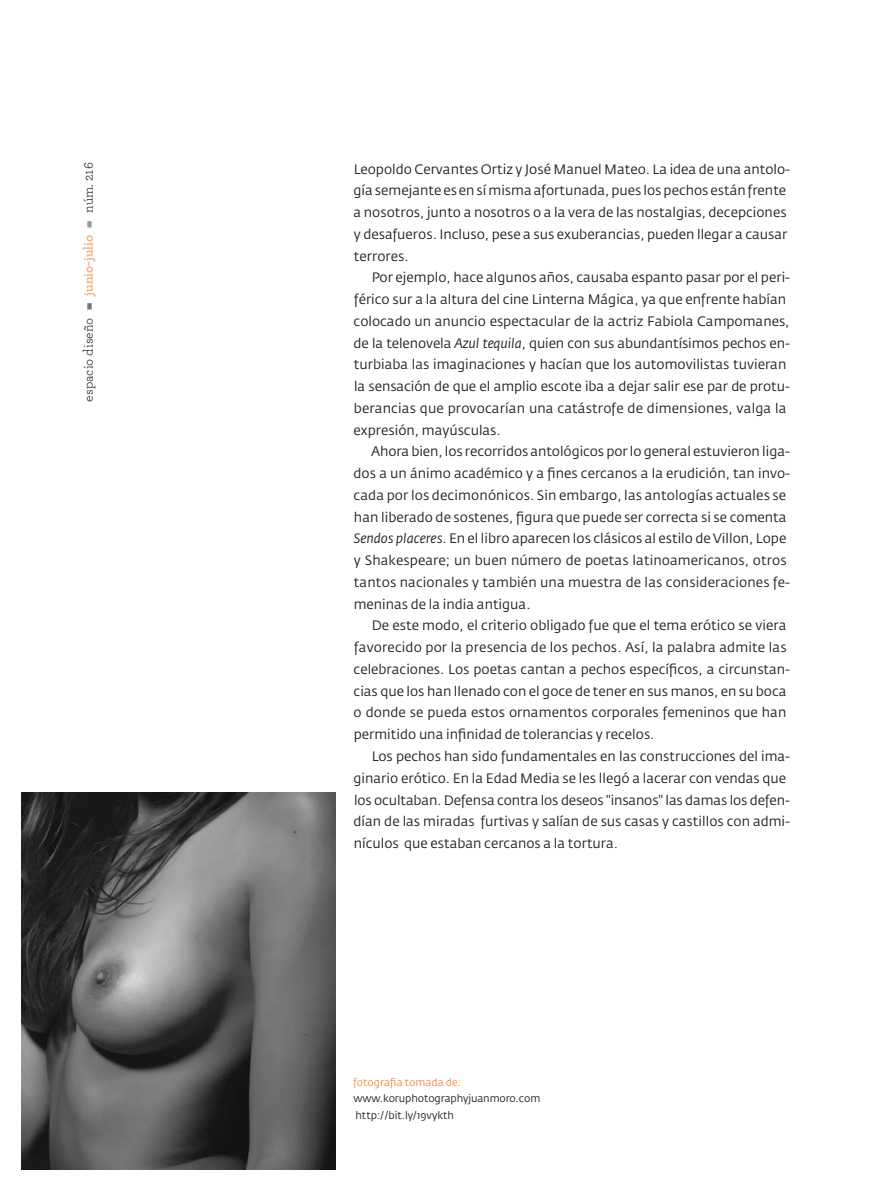
<style>
.page{position:relative;width:872px;height:1191px;background:#fff}
.page>*{position:absolute;margin:0;border:0;box-sizing:border-box;transform-origin:0 0}
.t1{font:13.5px "Fedra Sans Std";color:#231f20}
.t2{font:13.5px "Archer";color:#231f20}
.t3{font:10.5px/16.5px "Fedra Sans Std";letter-spacing:-.005em;color:#231f20}
.s1{font-weight:600;color:#ffa065}
.s2{color:#57585a}
.s3{font-style:italic}
.s4{color:#ff873e}
</style>
<div class="page">
<img style="left:21px;top:792px;width:314px;height:377px">
<p class="t2" style="left:79px;top:401px;width:241px;rotate:-90deg">espacio diseño ≡ <span class="s1">junio-julio</span> <span class="s2">≡</span> núm. 216</p>
<p class="t1" style="left:354px;top:160px;width:438px">Leopoldo Cervantes Ortiz y José Manuel Mateo. La idea de una antolo-</p>
<p class="t1" style="left:353px;top:182px;width:434px">gía semejante es en sí misma afortunada, pues los pechos están frente</p>
<p class="t1" style="left:353px;top:204px;width:434px">a nosotros, junto a nosotros o a la vera de las nostalgias, decepciones</p>
<p class="t1" style="left:354px;top:226px;width:435px">y desafueros. Incluso, pese a sus exuberancias, pueden llegar a causar</p>
<p class="t1" style="left:354px;top:247px;width:56px">terrores.</p>
<p class="t1" style="left:372px;top:269px;width:420px">Por ejemplo, hace algunos años, causaba espanto pasar por el peri-</p>
<p class="t1" style="left:354px;top:291px;width:434px">férico sur a la altura del cine Linterna Mágica, ya que enfrente habían</p>
<p class="t1" style="left:353px;top:313px;width:437px">colocado un anuncio espectacular de la actriz Fabiola Campomanes,</p>
<p class="t1" style="left:353px;top:334px;width:438px">de la telenovela <span class="s3">Azul tequila</span>, quien con sus abundantísimos pechos en-</p>
<p class="t1" style="left:354px;top:356px;width:434px">turbiaba las imaginaciones y hacían que los automovilistas tuvieran</p>
<p class="t1" style="left:354px;top:378px;width:437px">la sensación de que el amplio escote iba a dejar salir ese par de protu-</p>
<p class="t1" style="left:354px;top:400px;width:434px">berancias que provocarían una catástrofe de dimensiones, valga la</p>
<p class="t1" style="left:353px;top:421px;width:149px">expresión, mayúsculas.</p>
<p class="t1" style="left:371px;top:443px;width:420px">Ahora bien, los recorridos antológicos por lo general estuvieron liga-</p>
<p class="t1" style="left:353px;top:465px;width:438px">dos a un ánimo académico y a fines cercanos a la erudición, tan invo-</p>
<p class="t1" style="left:353px;top:487px;width:434px">cada por los decimonónicos. Sin embargo, las antologías actuales se</p>
<p class="t1" style="left:354px;top:508px;width:434px">han liberado de sostenes, figura que puede ser correcta si se comenta</p>
<p class="t1" style="left:354px;top:530px;width:434px"><span class="s3">Sendos placeres</span>. En el libro aparecen los clásicos al estilo de Villon, Lope</p>
<p class="t1" style="left:354px;top:552px;width:434px">y Shakespeare; un buen número de poetas latinoamericanos, otros</p>
<p class="t1" style="left:354px;top:574px;width:438px">tantos nacionales y también una muestra de las consideraciones fe-</p>
<p class="t1" style="left:354px;top:595px;width:178px">meninas de la india antigua.</p>
<p class="t1" style="left:372px;top:617px;width:416px">De este modo, el criterio obligado fue que el tema erótico se viera</p>
<p class="t1" style="left:354px;top:639px;width:434px">favorecido por la presencia de los pechos. Así, la palabra admite las</p>
<p class="t1" style="left:353px;top:661px;width:438px">celebraciones. Los poetas cantan a pechos específicos, a circunstan-</p>
<p class="t1" style="left:353px;top:682px;width:434px">cias que los han llenado con el goce de tener en sus manos, en su boca</p>
<p class="t1" style="left:353px;top:704px;width:434px">o donde se pueda estos ornamentos corporales femeninos que han</p>
<p class="t1" style="left:354px;top:726px;width:302px">permitido una infinidad de tolerancias y recelos.</p>
<p class="t1" style="left:372px;top:748px;width:420px">Los pechos han sido fundamentales en las construcciones del ima-</p>
<p class="t1" style="left:353px;top:769px;width:434px">ginario erótico. En la Edad Media se les llegó a lacerar con vendas que</p>
<p class="t1" style="left:354px;top:791px;width:437px">los ocultaban. Defensa contra los deseos "insanos" las damas los defen-</p>
<p class="t1" style="left:353px;top:813px;width:438px">dían de las miradas furtivas y salían de sus casas y castillos con admi-</p>
<p class="t1" style="left:354px;top:835px;width:266px">nículos que estaban cercanos a la tortura.</p>
<p class="t3" style="left:353px;top:1073px;width:188px"><span class="s4">fotografia tomada de: </span>www.koruphotographyjuanmoro.com http://bit.ly/19vykth</p>
</div>
